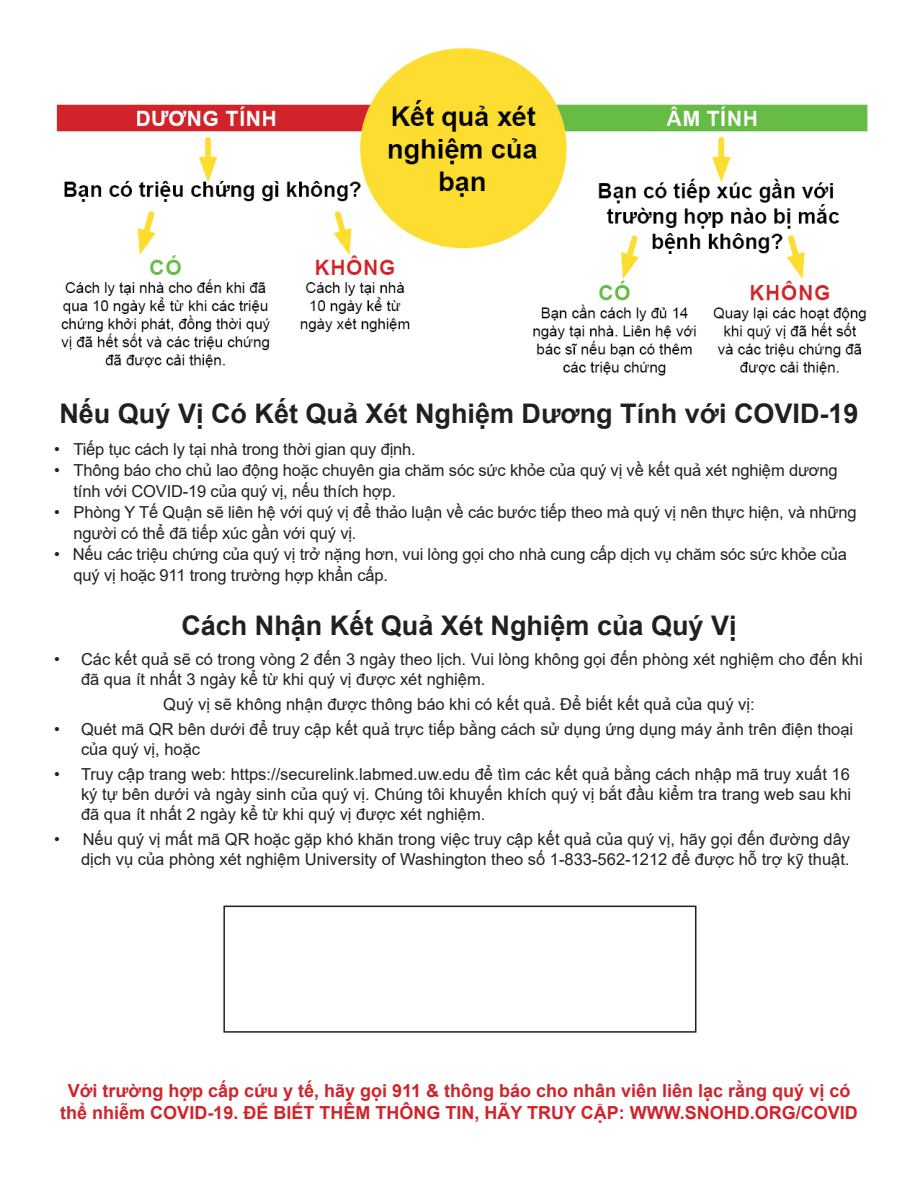
<style>
.page{position:relative;width:918px;height:1188px;background:#fff}
.page>*{position:absolute;margin:0;border:0;box-sizing:border-box;transform-origin:0 0}
.t1{font:700 27px "Arial";color:#231f20}
.t2{font:700 18px/21.6px "Arial";color:#d1232a;text-align:center}
.t3{font:16.5px/19.8px "Arial";color:#231f20}
</style>
<div class="page">
<img style="left:56px;top:47px;width:812px;height:329px">
<div style="left:223px;top:906px;width:473px;height:127px;border:2px solid #231f20"></div>
<p class="t1" style="left:59px;top:395px;width:801px">Nếu Quý Vị Có Kết Quả Xét Nghiệm Dương Tính với COVID-19</p>
<p class="t3" style="left:54px;top:439px;width:363px">• Tiếp tục cách ly tại nhà trong thời gian quy định.</p>
<p class="t3" style="left:74px;top:460px;width:766px;line-height:21px;text-indent:-20px">• Thông báo cho chủ lao động hoặc chuyên gia chăm sóc sức khỏe của quý vị về kết quả xét nghiệm dương tính với COVID-19 của quý vị, nếu thích hợp.</p>
<p class="t3" style="left:74px;top:502px;width:785px;line-height:21px;text-indent:-20px">• Phòng Y Tế Quận sẽ liên hệ với quý vị để thảo luận về các bước tiếp theo mà quý vị nên thực hiện, và những người có thể đã tiếp xúc gần với quý vị.</p>
<p class="t3" style="left:74px;top:544px;width:775px;line-height:21px;text-indent:-20px">• Nếu các triệu chứng của quý vị trở nặng hơn, vui lòng gọi cho nhà cung cấp dịch vụ chăm sóc sức khỏe của quý vị hoặc 911 trong trường hợp khẩn cấp.</p>
<p class="t1" style="left:181px;top:606px;width:557px">Cách Nhận Kết Quả Xét Nghiệm của Quý Vị</p>
<p class="t3" style="left:81px;top:649px;width:783px;text-indent:-27px">• Các kết quả sẽ có trong vòng 2 đến 3 ngày theo lịch. Vui lòng không gọi đến phòng xét nghiệm cho đến khi đã qua ít nhất 3 ngày kể từ khi quý vị được xét nghiệm.</p>
<p class="t3" style="left:163px;top:694px;width:593px">Quý vị sẽ không nhận được thông báo khi có kết quả. Để biết kết quả của quý vị:</p>
<p class="t3" style="left:81px;top:720px;width:774px;text-indent:-27px">• Quét mã QR bên dưới để truy cập kết quả trực tiếp bằng cách sử dụng ứng dụng máy ảnh trên điện thoại của quý vị, hoặc</p>
<p class="t3" style="left:81px;top:765px;width:772px;text-align:justify;text-indent:-27px">• Truy cập trang web: https://securelink.labmed.uw.edu để tìm các kết quả bằng cách nhập mã truy xuất 16 ký tự bên dưới và ngày sinh của quý vị. Chúng tôi khuyến khích quý vị bắt đầu kiểm tra trang web sau khi đã qua ít nhất 2 ngày kể từ khi quý vị được xét nghiệm.</p>
<p class="t3" style="left:54px;top:829px;width:798px;text-align:right">• Nếu quý vị mất mã QR hoặc gặp khó khăn trong việc truy cập kết quả của quý vị, hãy gọi đến đường dây dịch vụ của phòng xét nghiệm University of Washington theo số 1-833-562-1212 để được hỗ trợ kỹ thuật.</p>
<p class="t2" style="left:60px;top:1080px;width:799px">Với trường hợp cấp cứu y tế, hãy gọi 911 &amp; thông báo cho nhân viên liên lạc rằng quý vị có thể nhiễm COVID-19. ĐỂ BIẾT THÊM THÔNG TIN, HÃY TRUY CẬP: WWW.SNOHD.ORG/COVID</p>
</div>
